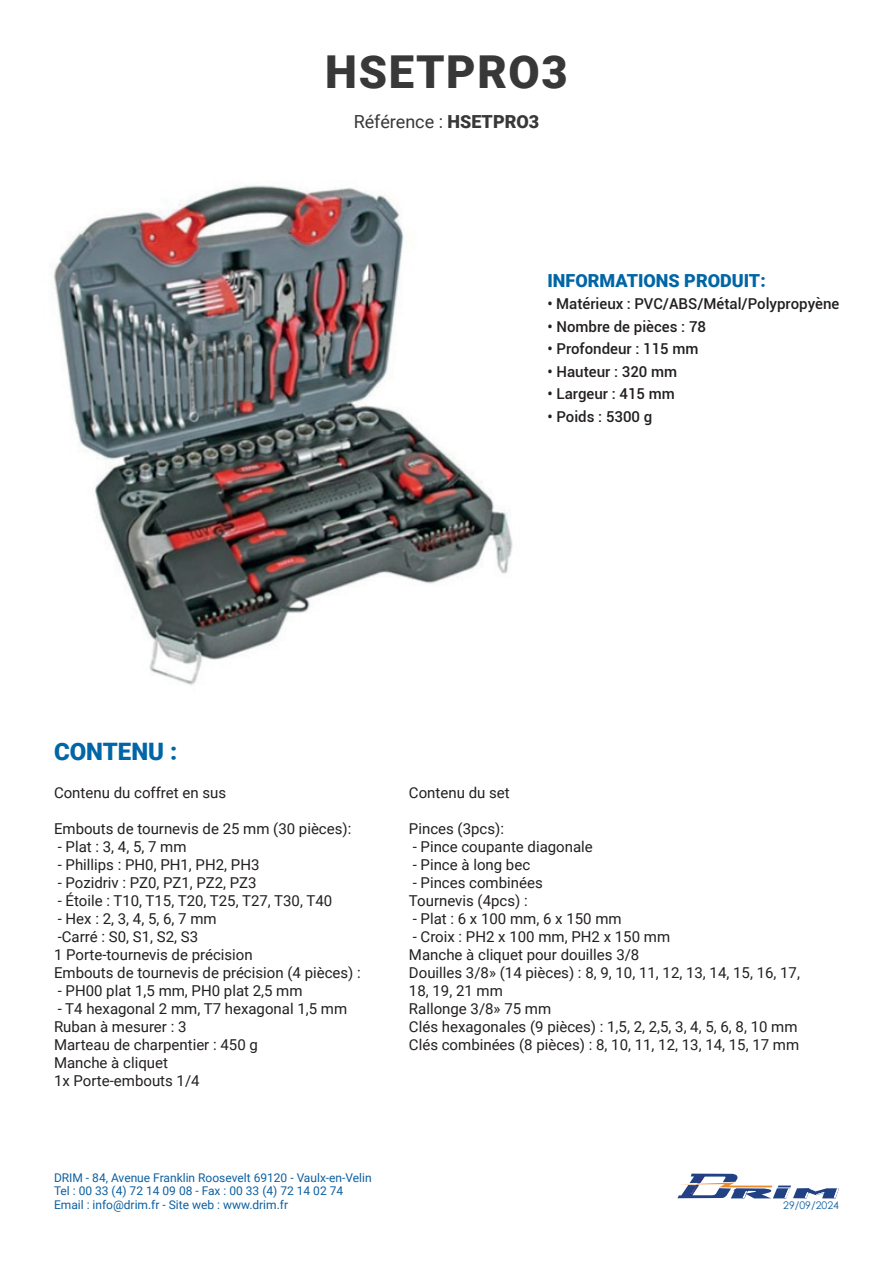
<style>
.page{position:relative;width:893px;height:1263px;background:#fff}
.page>*{position:absolute;margin:0;border:0;box-sizing:border-box;transform-origin:0 0}
.t1{font:900 45.3px "Roboto";letter-spacing:.035em;color:#383839}
.t2{font:900 24px "Roboto";color:#0166a5}
.t3{font:900 18px "Roboto";color:#0166a5}
.t4{font:18px "Roboto";color:#383839}
.t5{font:15px/18px "Roboto";color:#231f20}
.t6{font:500 15px "Roboto";color:#231f20}
.t7{font:12px/13.5px "Roboto";color:#0d60a1}
.t8{font:10.5px "Century Gothic";color:#0d60a1}
.s1{font-weight:900}
</style>
<div class="page">
<svg style="left:677px;top:1173px;width:162px;height:25px"></svg>
<img style="left:53px;top:185px;width:460px;height:500px">
<h1 class="t1" style="left:325px;top:40px;width:244px">HSETPRO3</h1>
<p class="t4" style="left:354px;top:109px;width:187px">Référence : <span class="s1">HSETPRO3</span></p>
<p class="t3" style="left:547px;top:267px;width:220px">INFORMATIONS PRODUIT:</p>
<p class="t6" style="left:547px;top:293px;width:293px">• Matérieux : PVC/ABS/Métal/Polypropyène</p>
<p class="t6" style="left:547px;top:316px;width:160px">• Nombre de pièces : 78</p>
<p class="t6" style="left:547px;top:338px;width:153px">• Profondeur : 115 mm</p>
<p class="t6" style="left:547px;top:361px;width:131px">• Hauteur : 320 mm</p>
<p class="t6" style="left:547px;top:383px;width:129px">• Largeur : 415 mm</p>
<p class="t6" style="left:547px;top:406px;width:106px">• Poids : 5300 g</p>
<h2 class="t2" style="left:54px;top:735px;width:125px">CONTENU :</h2>
<p class="t5" style="left:54px;top:783px;width:174px">Contenu du coffret en sus</p>
<p class="t5" style="left:54px;top:819px;width:299px">Embouts de tournevis de 25 mm (30 pièces):</p>
<p class="t5" style="left:58px;top:837px;width:130px">- Plat : 3, 4, 5, 7 mm</p>
<p class="t5" style="left:58px;top:855px;width:203px">- Phillips : PH0, PH1, PH2, PH3</p>
<p class="t5" style="left:58px;top:873px;width:200px">- Pozidriv : PZ0, PZ1, PZ2, PZ3</p>
<p class="t5" style="left:58px;top:891px;width:276px">- Étoile : T10, T15, T20, T25, T27, T30, T40</p>
<p class="t5" style="left:54px;top:909px;width:308px">- Hex : 2, 3, 4, 5, 6, 7 mm<br>-Carré : S0, S1, S2, S3<br>1 Porte-tournevis de précision<br>Embouts de tournevis de précision (4 pièces) :</p>
<p class="t5" style="left:58px;top:981px;width:246px">- PH00 plat 1,5 mm, PH0 plat 2,5 mm</p>
<p class="t5" style="left:54px;top:999px;width:295px">- T4 hexagonal 2 mm, T7 hexagonal 1,5 mm<br>Ruban à mesurer : 3<br>Marteau de charpentier : 450 g<br>Manche à cliquet<br>1x Porte-embouts 1/4</p>
<p class="t7" style="left:54px;top:1170px;width:319px">DRIM - 84, Avenue Franklin Roosevelt 69120 - Vaulx-en-Velin<br>Tel : 00 33 (4) 72 14 09 08 - Fax : 00 33 (4) 72 14 02 74<br>Email : info@drim.fr - Site web : www.drim.fr</p>
<p class="t5" style="left:409px;top:783px;width:102px">Contenu du set</p>
<p class="t5" style="left:409px;top:819px;width:97px">Pinces (3pcs):</p>
<p class="t5" style="left:413px;top:837px;width:182px">- Pince coupante diagonale</p>
<p class="t5" style="left:413px;top:855px;width:119px">- Pince à long bec</p>
<p class="t5" style="left:409px;top:873px;width:135px">- Pinces combinées<br>Tournevis (4pcs) :</p>
<p class="t5" style="left:413px;top:909px;width:210px">- Plat : 6 x 100 mm, 6 x 150 mm</p>
<p class="t5" style="left:409px;top:927px;width:392px">- Croix : PH2 x 100 mm, PH2 x 150 mm<br>Manche à cliquet pour douilles 3/8<br>Douilles 3/8» (14 pièces) : 8, 9, 10, 11, 12, 13, 14, 15, 16, 17, 18, 19, 21 mm<br>Rallonge 3/8» 75 mm<br>Clés hexagonales (9 pièces) : 1,5, 2, 2,5, 3, 4, 5, 6, 8, 10 mm Clés combinées (8 pièces) : 8, 10, 11, 12, 13, 14, 15, 17 mm</p>
<p class="t8" style="left:783px;top:1198px;width:57px">29/09/2024</p>
</div>
